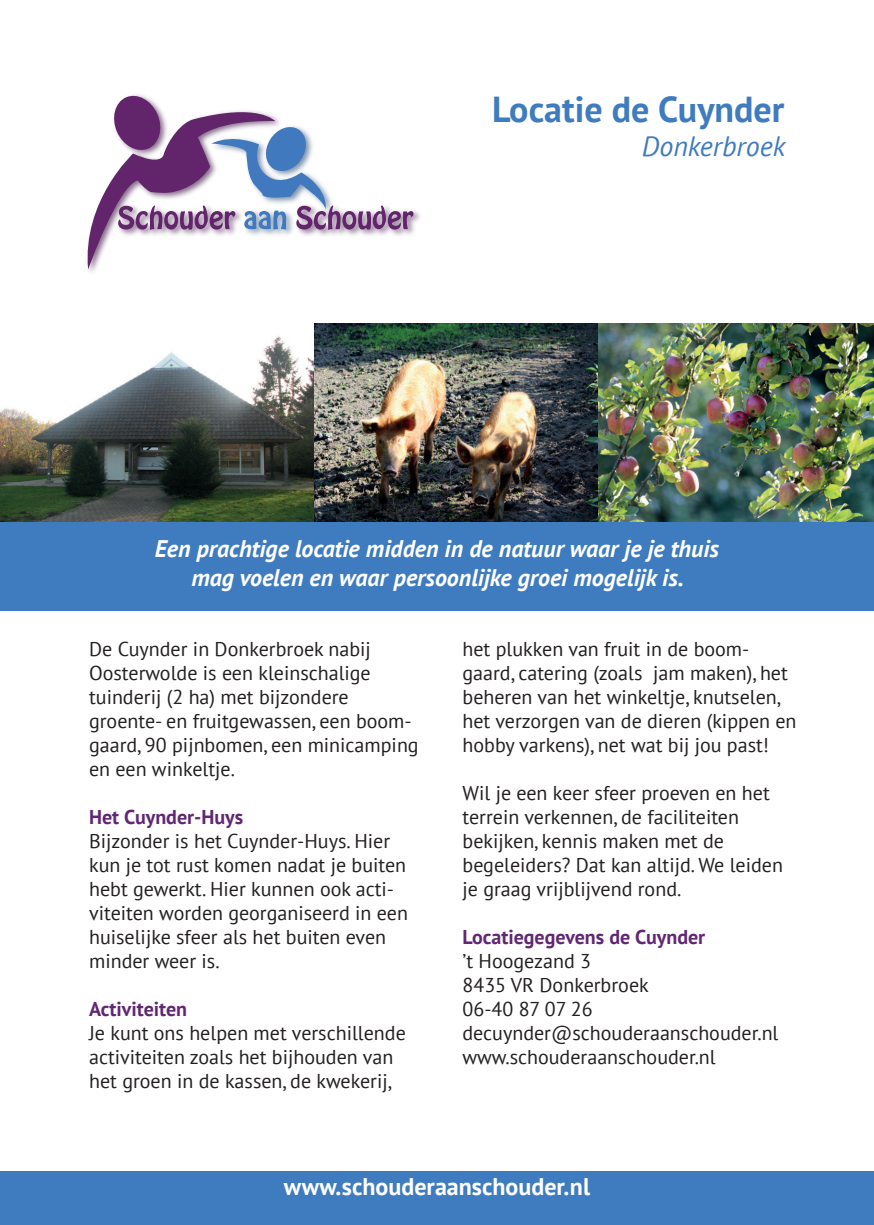
<style>
.page{position:relative;width:874px;height:1225px;background:#fff}
.page>*{position:absolute;margin:0;border:0;box-sizing:border-box;transform-origin:0 0}
.t1{font:700 36px "PT Sans";color:#3e7bbf}
.t2{font:italic 28px "PT Sans";color:#3e7bbf}
.t3{font:italic 700 24px/28.8px "PT Sans";color:#fff;text-align:center}
.t4{font:700 24px "PT Sans";color:#fff}
.t5{font:20px/24px "PT Sans";color:#231f20}
.t6{font:700 20px "PT Sans";color:#612772}
</style>
<div class="page">
<div style="left:0;top:1171px;width:873px;height:54px;background:#3e7bbf"></div>
<svg style="left:87px;top:94px;width:326px;height:175px"></svg>
<div style="left:0;top:509px;width:873px;height:102px;background:#3e7bbf"></div>
<img style="left:597px;top:323px;width:276px;height:199px">
<img style="left:0;top:336px;width:314px;height:186px">
<img style="left:314px;top:323px;width:283px;height:199px">
<h1 class="t1" style="left:492px;top:90px;width:294px">Locatie de Cuynder</h1>
<h2 class="t2" style="left:641px;top:130px;width:145px">Donkerbroek</h2>
<p class="t3" style="left:155px;top:535px;width:565px">Een prachtige locatie midden in de natuur waar je je thuis mag voelen en waar persoonlijke groei mogelijk is.</p>
<p class="t5" style="left:89px;top:638px;width:331px">De Cuynder in Donkerbroek nabij<br>Oosterwolde is een kleinschalige tuinderij (2 ha) met bijzondere groente- en fruitgewassen, een boom&shy;gaard, 90 pijnbomen, een minicamping en een winkeltje.</p>
<p class="t6" style="left:89px;top:806px;width:156px">Het Cuynder-Huys</p>
<p class="t5" style="left:89px;top:830px;width:320px">Bijzonder is het Cuynder-Huys. Hier kun je tot rust komen nadat je buiten hebt gewerkt. Hier kunnen ook acti&shy;viteiten worden georganiseerd in een huiselijke sfeer als het buiten even minder weer is.</p>
<p class="t6" style="left:89px;top:998px;width:100px">Activiteiten</p>
<p class="t5" style="left:89px;top:1022px;width:318px">Je kunt ons helpen met verschillende activiteiten zoals het bijhouden van het groen in de kassen, de kwekerij,</p>
<p class="t5" style="left:462px;top:638px;width:335px">het plukken van fruit in de boom&shy;gaard, catering (zoals jam maken), het beheren van het winkeltje, knutselen, het verzorgen van de dieren (kippen en hobby varkens), net wat bij jou past!</p>
<p class="t5" style="left:462px;top:782px;width:322px">Wil je een keer sfeer proeven en het terrein verkennen, de faciliteiten bekijken, kennis maken met de begeleiders? Dat kan altijd. We leiden je graag vrijblijvend rond.</p>
<p class="t6" style="left:462px;top:926px;width:244px">Locatiegegevens de Cuynder</p>
<p class="t5" style="left:462px;top:950px;width:317px">’t Hoogezand 3<br>8435 VR Donkerbroek<br>06-40 87 07 26 decuynder@schouderaanschouder.nl www.schouderaanschouder.nl</p>
<p class="t4" style="left:284px;top:1173px;width:307px">www.schouderaanschouder.nl</p>
</div>
